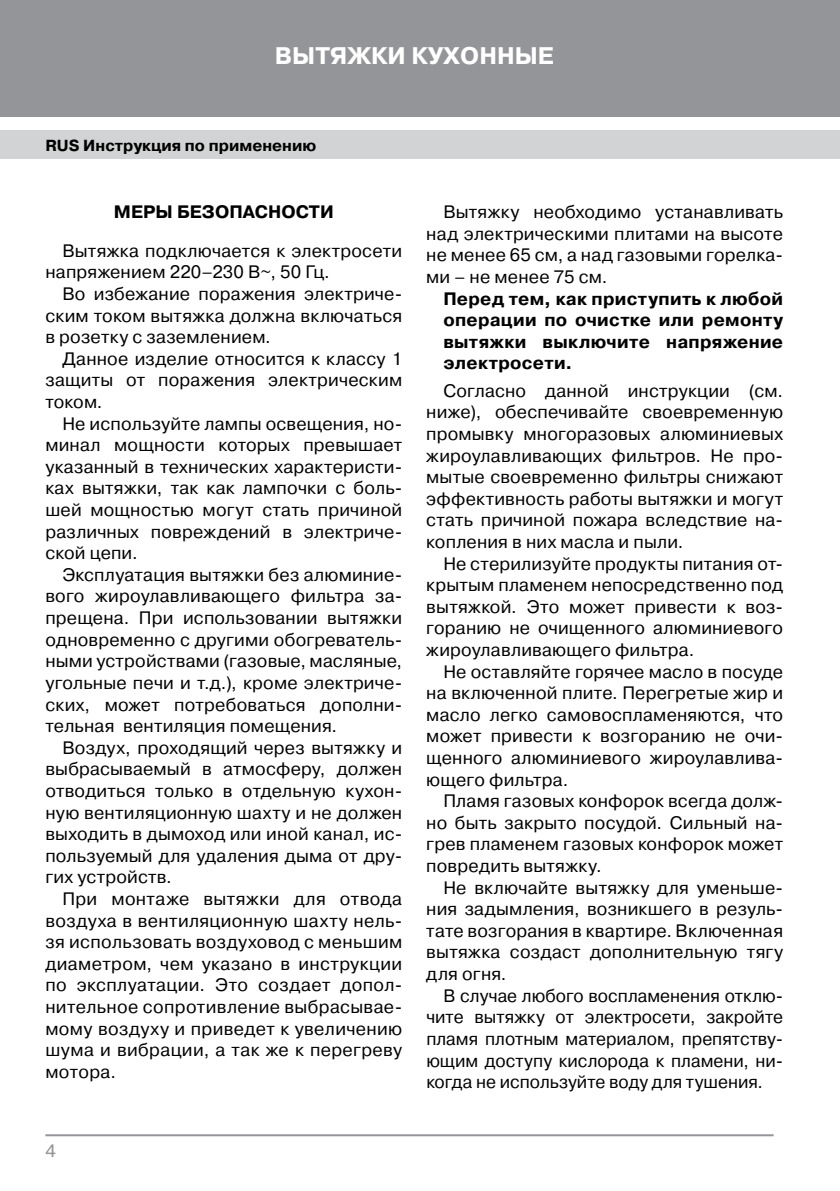
<style>
.page{position:relative;width:840px;height:1191px;background:#fff}
.page>*{position:absolute;margin:0;border:0;box-sizing:border-box;transform-origin:0 0}
.t1{font:700 24px "Pragmatica C";color:#fff}
.t2{font:18px/21.6px "Pragmatica C";letter-spacing:.01em;color:#000;text-align:justify}
.t3{font:700 18px/21.6px "Pragmatica C";letter-spacing:.015em;color:#000;text-align:justify}
.t4{font:18px "Pragmatica C";color:#939598}
.t5{font:700 16px "Pragmatica C";color:#000}
</style>
<div class="page">
<div style="left:0;top:0;width:839px;height:116px;background:#939598"></div>
<div style="left:0;top:130px;width:839px;height:29px;background:#d1d3d4"></div>
<hr style="left:45px;top:1134px;width:728px;height:2px;background:#939598">
<hr style="left:839px;top:0;width:1px;height:116px;background:#939598">
<h1 class="t1" style="left:275px;top:42px;width:280px">ВЫТЯЖКИ КУХОННЫЕ</h1>
<p class="t5" style="left:45px;top:136px;width:272px">RUS Инструкция по применению</p>
<p class="t3" style="left:114px;top:201px;width:221px">МЕРЫ БЕЗОПАСНОСТИ</p>
<p class="t2" style="left:45px;top:240px;width:358px;text-indent:17px">Вытяжка подключается к электросети напряжением 220–230 В~, 50 Гц.</p>
<p class="t2" style="left:45px;top:283px;width:358px;text-indent:17px">Во избежание поражения электриче&shy;ским током вытяжка должна включаться в розетку с заземлением.</p>
<p class="t2" style="left:45px;top:348px;width:358px;text-indent:17px">Данное изделие относится к классу 1 защиты от поражения электрическим током.</p>
<p class="t2" style="left:45px;top:413px;width:358px;text-indent:17px">Не используйте лампы освещения, но&shy;минал мощности которых превышает указанный в технических характеристи&shy;ках вытяжки, так как лампочки с боль&shy;шей мощностью могут стать причиной различных повреждений в электриче&shy;ской цепи.</p>
<p class="t2" style="left:45px;top:564px;width:358px;text-indent:17px">Эксплуатация вытяжки без алюминие&shy;вого жироулавливающего фильтра за&shy;прещена. При использовании вытяжки одновременно с другими обогреватель&shy;ными устройствами (газовые, масляные, угольные печи и т.д.), кроме электриче&shy;ских, может потребоваться дополни&shy;тельная вентиляция помещения.</p>
<p class="t2" style="left:45px;top:737px;width:358px;text-indent:17px">Воздух, проходящий через вытяжку и выбрасываемый в атмосферу, должен отводиться только в отдельную кухон&shy;ную вентиляционную шахту и не должен выходить в дымоход или иной канал, ис&shy;пользуемый для удаления дыма от дру&shy;гих устройств.</p>
<p class="t2" style="left:45px;top:888px;width:358px;text-indent:17px">При монтаже вытяжки для отвода воздуха в вентиляционную шахту нель&shy;зя использовать воздуховод с меньшим диаметром, чем указано в инструкции по эксплуатации. Это создает допол&shy;нительное сопротивление выбрасывае&shy;мому воздуху и приведет к увеличению шума и вибрации, а так же к перегреву мотора.</p>
<p class="t4" style="left:45px;top:1140px;width:12px">4</p>
<p class="t2" style="left:426px;top:201px;width:358px;text-indent:17px">Вытяжку необходимо устанавливать над электрическими плитами на высоте не менее 65 см, а над газовыми горелка&shy;ми – не менее 75 см.</p>
<p class="t3" style="left:443px;top:288px;width:341px">Перед тем, как приступить к любой операции по очистке или ремонту вытяжки выключите напряжение электросети.</p>
<p class="t2" style="left:426px;top:380px;width:358px;text-indent:17px">Согласно данной инструкции (см. ниже), обеспечивайте своевременную промывку многоразовых алюминиевых жироулавливающих фильтров. Не про&shy;мытые своевременно фильтры снижают эффективность работы вытяжки и могут стать причиной пожара вследствие на&shy;копления в них масла и пыли.</p>
<p class="t2" style="left:426px;top:552px;width:358px;text-indent:17px">Не стерилизуйте продукты питания от&shy;крытым пламенем непосредственно под вытяжкой. Это может привести к воз&shy;горанию не очищенного алюминиевого жироулавливающего фильтра.</p>
<p class="t2" style="left:426px;top:660px;width:358px;text-indent:17px">Не оставляйте горячее масло в посуде на включенной плите. Перегретые жир и масло легко самовоспламеняются, что может привести к возгоранию не очи&shy;щенного алюминиевого жироулавлива&shy;ющего фильтра.</p>
<p class="t2" style="left:426px;top:790px;width:358px;text-indent:17px">Пламя газовых конфорок всегда долж&shy;но быть закрыто посудой. Сильный на&shy;грев пламенем газовых конфорок может повредить вытяжку.</p>
<p class="t2" style="left:426px;top:876px;width:358px;text-indent:17px">Не включайте вытяжку для уменьше&shy;ния задымления, возникшего в резуль&shy;тате возгорания в квартире. Включенная вытяжка создаст дополнительную тягу для огня.</p>
<p class="t2" style="left:426px;top:984px;width:358px;text-indent:17px">В случае любого воспламенения отклю&shy;чите вытяжку от электросети, закройте пламя плотным материалом, препятству&shy;ющим доступу кислорода к пламени, ни&shy;когда не используйте воду для тушения.</p>
</div>
